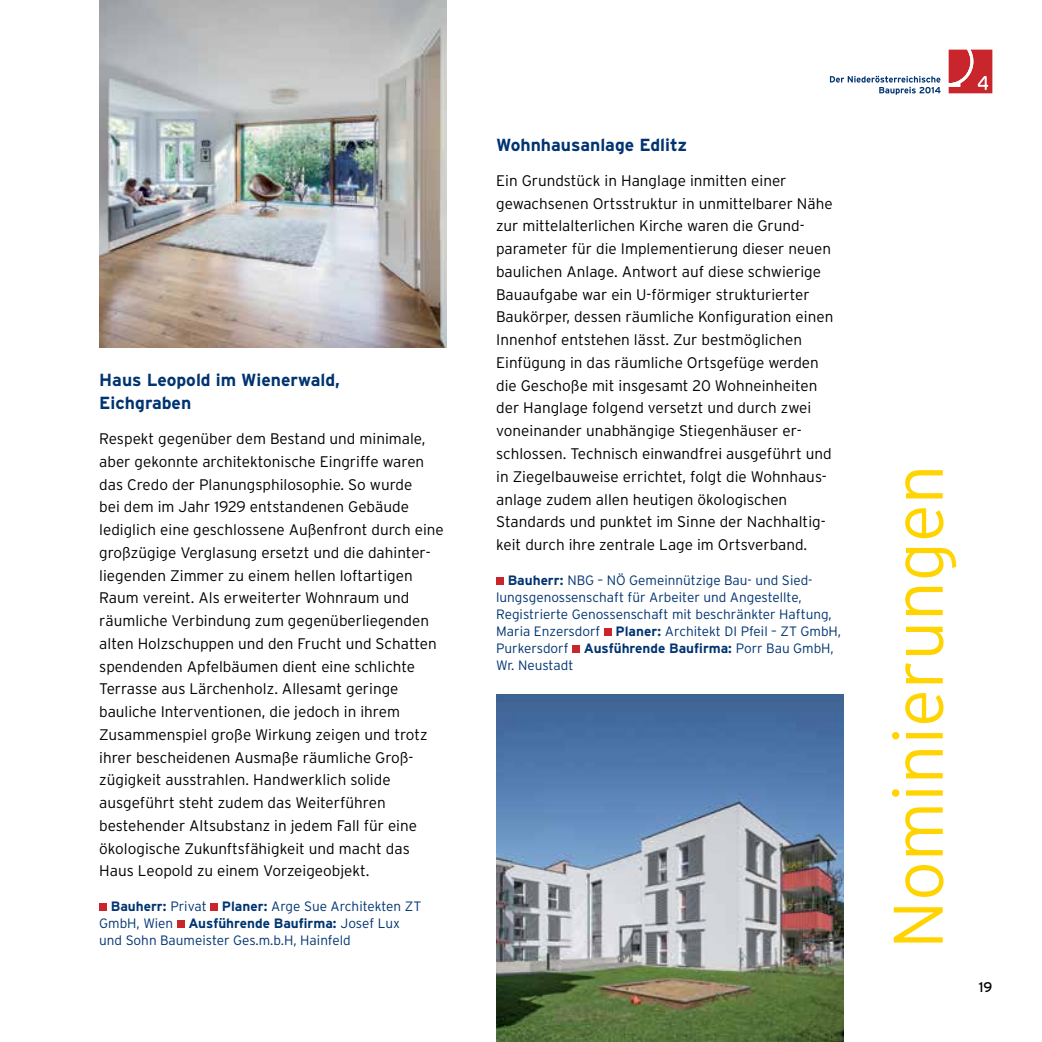
<style>
.page{position:relative;width:1042px;height:1042px;background:#fff}
.page>*{position:absolute;margin:0;border:0;box-sizing:border-box;transform-origin:0 0}
.t1{font:300 70px "Interstate";color:#ffd400}
.t2{font:700 17.5px/22.8px "Interstate";color:#003471}
.t3{font:300 15.4px/22.8px "Interstate";color:#000}
.t4{font:14px "Interstate";color:#000}
.t5{font:300 13.65px/17px "Interstate";color:#003471}
.s1{font-weight:700}
</style>
<div class="page">
<svg style="left:948px;top:50px;width:44px;height:43px;background:#d04349"></svg>
<svg style="left:830px;top:76px;width:110px;height:19px"></svg>
<img style="left:99px;top:0;width:347px;height:347px">
<div style="left:99px;top:903px;width:8px;height:8px;background:#c9252c"></div>
<div style="left:210px;top:903px;width:8px;height:8px;background:#c9252c"></div>
<div style="left:177px;top:920px;width:7px;height:8px;background:#c9252c"></div>
<img style="left:496px;top:694px;width:347px;height:348px">
<div style="left:496px;top:577px;width:8px;height:7px;background:#c9252c"></div>
<div style="left:604px;top:628px;width:8px;height:8px;background:#c9252c"></div>
<div style="left:572px;top:645px;width:8px;height:8px;background:#c9252c"></div>
<p class="t2" style="left:99px;top:369px;width:242px">Haus Leopold im Wienerwald,<br>Eichgraben</p>
<p class="t3" style="left:99px;top:427px;width:346px">Respekt gegenüber dem Bestand und minimale, aber gekonnte architektonische Eingriffe waren das Credo der Planungsphilosophie. So wurde<br>bei dem im Jahr 1929 entstandenen Gebäude lediglich eine geschlossene Außenfront durch eine großzügige Verglasung ersetzt und die dahinter&shy;liegenden Zimmer zu einem hellen loftartigen Raum vereint. Als erweiterter Wohnraum und räumliche Verbindung zum gegenüberliegenden alten Holzschuppen und den Frucht und Schatten spendenden Apfelbäumen dient eine schlichte Terrasse aus Lärchenholz. Allesamt geringe bauliche Interventionen, die jedoch in ihrem Zusammenspiel große Wirkung zeigen und trotz ihrer bescheidenen Ausmaße räumliche Groß&shy;zügigkeit ausstrahlen. Handwerklich solide ausgeführt steht zudem das Weiterführen bestehender Altsubstanz in jedem Fall für eine ökologische Zukunftsfähigkeit und macht das Haus Leopold zu einem Vorzeigeobjekt.</p>
<p class="t5" style="left:99px;top:897px;width:324px;text-indent:12px"><span class="s1">Bauherr:</span> Privat <span class="s1">Planer:</span> Arge Sue Architekten ZT<br>GmbH, Wien <span class="s1">Ausführende Baufirma:</span> Josef Lux und Sohn Baumeister Ges.m.b.H, Hainfeld</p>
<p class="t2" style="left:496px;top:133px;width:193px">Wohnhausanlage Edlitz</p>
<p class="t3" style="left:496px;top:169px;width:339px">Ein Grundstück in Hanglage inmitten einer gewachsenen Ortsstruktur in unmittelbarer Nähe zur mittelalterlichen Kirche waren die Grund&shy;parameter für die Implementierung dieser neuen baulichen Anlage. Antwort auf diese schwierige Bauaufgabe war ein U-förmiger strukturierter Baukörper, dessen räumliche Konfiguration einen Innenhof entstehen lässt. Zur bestmöglichen Einfügung in das räumliche Ortsgefüge werden die Geschoße mit insgesamt 20 Wohneinheiten der Hanglage folgend versetzt und durch zwei voneinander unabhängige Stiegenhäuser er&shy;schlossen. Technisch einwandfrei ausgeführt und in Ziegelbauweise errichtet, folgt die Wohnhaus&shy;anlage zudem allen heutigen ökologischen Standards und punktet im Sinne der Nachhaltig&shy;keit durch ihre zentrale Lage im Ortsverband.</p>
<p class="t5" style="left:496px;top:571px;width:346px;text-indent:12px"><span class="s1">Bauherr:</span> NBG – NÖ Gemeinnützige Bau- und Sied&shy;lungsgenossenschaft für Arbeiter und Angestellte, Registrierte Genossenschaft mit beschränkter Haftung, Maria Enzersdorf <span class="s1">Planer:</span> Architekt DI Pfeil – ZT GmbH, Purkersdorf <span class="s1">Ausführende Baufirma:</span> Porr Bau GmbH, Wr. Neustadt</p>
<h1 class="t1" style="left:879px;top:949px;width:486px;rotate:-90deg">Nominierungen</h1>
<p class="t4" style="left:978px;top:979px;width:15px">19</p>
</div>
